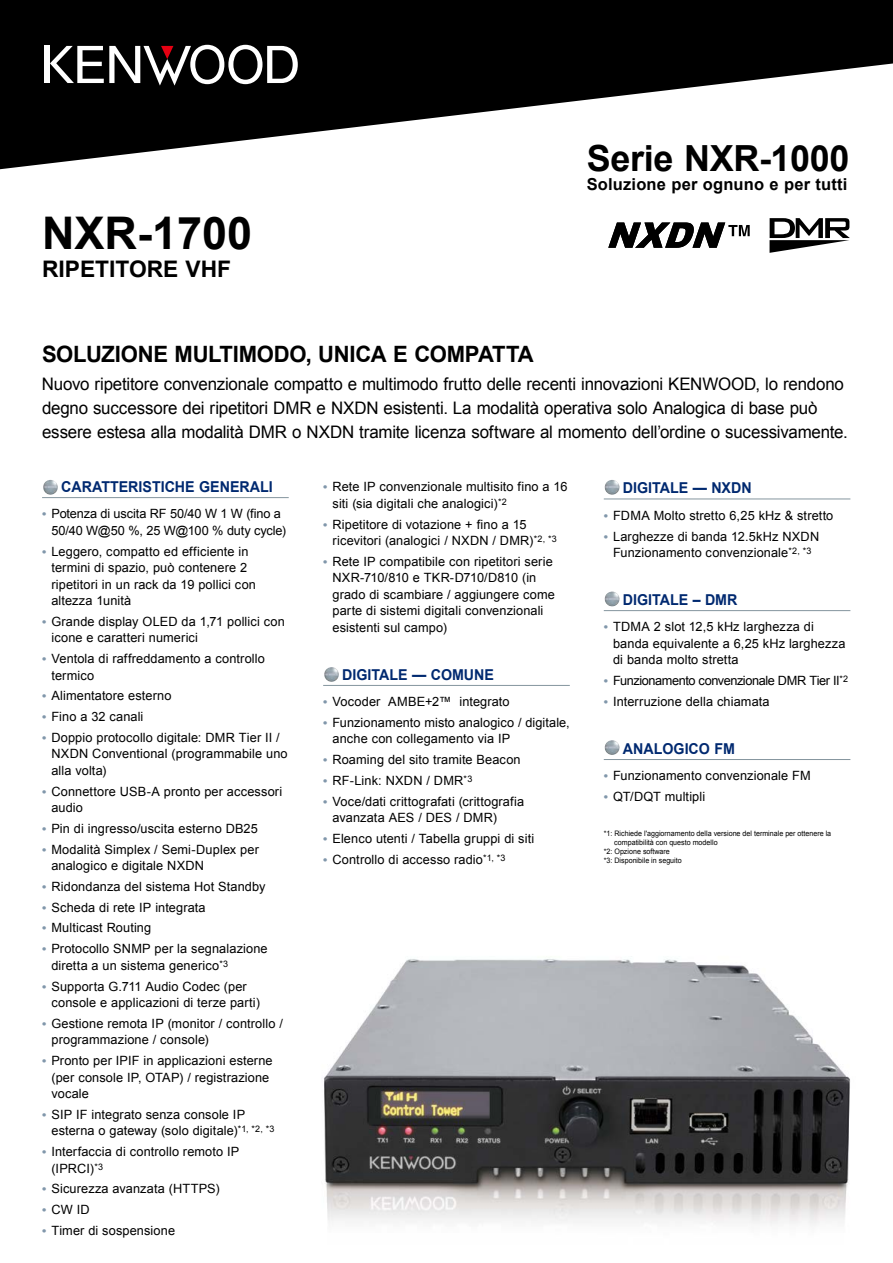
<style>
.page{position:relative;width:893px;height:1263px;background:#fff}
.page>*{position:absolute;margin:0;border:0;box-sizing:border-box;transform-origin:0 0}
.t1{font:700 45px "Arial";color:#000}
.t2{font:700 36px "Arial";letter-spacing:-.01em;color:#000}
.t3{font:700 22.8px "Arial";color:#000}
.t4{font:700 22.5px "Arial";letter-spacing:-.015em;color:#000}
.t5{font:17.25px/24px "Arial";letter-spacing:-.015em;color:#000}
.t6{font:700 16.5px "Arial";letter-spacing:.01em;color:#000}
.t7{font:700 15px "Arial";color:#002970;scale:.95 1}
.t8{font:12.75px/16.5px "Arial";letter-spacing:.01em;color:#000}
.t9{font:12.75px/16.5px "Arial";letter-spacing:-.01em;color:#000}
.t10{font:12.75px "Arial";letter-spacing:-.03em;color:#000}
.t11{font:7.5px "Arial";color:#000;scale:.95 1}
.s1{font-weight:700;font-size:12px;color:#8197ab}
</style>
<div class="page">
<img style="left:324px;top:959px;width:526px;height:266px">
<svg style="left:608px;top:223px;width:142px;height:25px"></svg>
<svg style="left:769px;top:218px;width:81px;height:35px"></svg>
<hr style="left:42px;top:497px;width:247px;height:1px;background:#84959e">
<img style="left:43px;top:480px;width:15px;height:15px">
<hr style="left:323px;top:685px;width:247px;height:1px;background:#84959e">
<hr style="left:604px;top:499px;width:246px;height:1px;background:#84959e">
<hr style="left:604px;top:610px;width:246px;height:1px;background:#84959e">
<hr style="left:604px;top:759px;width:246px;height:1px;background:#84959e">
<img style="left:604px;top:480px;width:16px;height:15px">
<img style="left:604px;top:591px;width:16px;height:16px">
<img style="left:604px;top:740px;width:16px;height:15px">
<img style="left:324px;top:667px;width:15px;height:15px">
<svg style="left:0;top:0;width:893px;height:169px;fill:#000"></svg>
<div style="left:45px;top:46px;width:5px;height:37px;background:#fff"></div>
<svg style="left:50px;top:45px;width:248px;height:41px"></svg>
<h1 class="t1" style="left:42px;top:204px;width:212px">NXR-1700</h1>
<h3 class="t3" style="left:42px;top:254px;width:190px">RIPETITORE VHF</h3>
<h2 class="t2" style="left:587px;top:134px;width:264px">Serie NXR-1000</h2>
<p class="t6" style="left:587px;top:173px;width:262px">Soluzione per ognuno e per tutti</p>
<h3 class="t4" style="left:42px;top:339px;width:493px">SOLUZIONE MULTIMODO, UNICA E COMPATTA</h3>
<p class="t5" style="left:42px;top:372px;width:807px">Nuovo ripetitore convenzionale compatto e multimodo frutto delle recenti innovazioni KENWOOD, lo rendono degno successore dei ripetitori DMR e NXDN esistenti. La modalità operativa solo Analogica di base può essere estesa alla modalità DMR o NXDN tramite licenza software al momento dell’ordine o sucessivamente.</p>
<p class="t7" style="left:61px;top:476px;width:224px">CARATTERISTICHE GENERALI</p>
<p class="t9" style="left:51px;top:506px;width:236px;text-indent:-9px"><span class="s1">•</span> Potenza di uscita RF 50/40 W 1 W (fino a<br>50/40 W@50 %, 25 W@100 % duty cycle)</p>
<p class="t8" style="left:51px;top:543px;width:206px;text-indent:-9px"><span class="s1">•</span> Leggero, compatto ed efficiente in termini di spazio, può contenere 2 ripetitori in un rack da 19 pollici con altezza 1unità</p>
<p class="t8" style="left:51px;top:613px;width:235px;text-indent:-9px"><span class="s1">•</span> Grande display OLED da 1,71 pollici con icone e caratteri numerici</p>
<p class="t8" style="left:51px;top:651px;width:215px;text-indent:-9px"><span class="s1">•</span> Ventola di raffreddamento a controllo termico</p>
<p class="t8" style="left:42px;top:688px;width:131px"><span class="s1">•</span> Alimentatore esterno</p>
<p class="t8" style="left:42px;top:709px;width:103px"><span class="s1">•</span> Fino a 32 canali</p>
<p class="t8" style="left:51px;top:729px;width:238px;text-indent:-9px"><span class="s1">•</span> Doppio protocollo digitale: DMR Tier II /<br>NXDN Conventional (programmabile uno alla volta)</p>
<p class="t8" style="left:51px;top:783px;width:232px;text-indent:-9px"><span class="s1">•</span> Connettore USB-A pronto per accessori audio</p>
<p class="t8" style="left:42px;top:820px;width:217px"><span class="s1">•</span> Pin di ingresso/uscita esterno DB25</p>
<p class="t8" style="left:51px;top:841px;width:209px;text-indent:-9px"><span class="s1">•</span> Modalità Simplex / Semi-Duplex per analogico e digitale NXDN</p>
<p class="t8" style="left:42px;top:878px;width:225px"><span class="s1">•</span> Ridondanza del sistema Hot Standby</p>
<p class="t8" style="left:42px;top:899px;width:165px"><span class="s1">•</span> Scheda di rete IP integrata</p>
<p class="t8" style="left:42px;top:920px;width:111px"><span class="s1">•</span> Multicast Routing</p>
<p class="t8" style="left:51px;top:941px;width:218px;text-indent:-9px"><span class="s1">•</span> Protocollo SNMP per la segnalazione diretta a un sistema generico<sup>*3</sup></p>
<p class="t8" style="left:51px;top:978px;width:210px;text-indent:-9px"><span class="s1">•</span> Supporta G.711 Audio Codec (per console e applicazioni di terze parti)</p>
<p class="t8" style="left:51px;top:1015px;width:233px;text-indent:-9px"><span class="s1">•</span> Gestione remota IP (monitor / controllo / programmazione / console)</p>
<p class="t8" style="left:51px;top:1052px;width:223px;text-indent:-9px"><span class="s1">•</span> Pronto per IPIF in applicazioni esterne (per console IP, OTAP) / registrazione vocale</p>
<p class="t8" style="left:51px;top:1106px;width:224px;text-indent:-9px"><span class="s1">•</span> SIP IF integrato senza console IP esterna o gateway (solo digitale)<sup>*1,</sup> <sup>*2,</sup> <sup>*3</sup></p>
<p class="t8" style="left:51px;top:1143px;width:189px;text-indent:-9px"><span class="s1">•</span> Interfaccia di controllo remoto IP (IPRCI)<sup>*3</sup></p>
<p class="t8" style="left:42px;top:1181px;width:179px"><span class="s1">•</span> Sicurezza avanzata (HTTPS)</p>
<p class="t8" style="left:42px;top:1201px;width:49px"><span class="s1">•</span> CW ID</p>
<p class="t8" style="left:42px;top:1222px;width:135px"><span class="s1">•</span> Timer di sospensione</p>
<p class="t8" style="left:333px;top:479px;width:236px;text-indent:-9px"><span class="s1">•</span> Rete IP convenzionale multisito fino a 16 siti (sia digitali che analogici)<sup>*2</sup></p>
<p class="t8" style="left:333px;top:516px;width:226px;text-indent:-9px"><span class="s1">•</span> Ripetitore di votazione + fino a 15 ricevitori (analogici / NXDN / DMR)<sup>*2,</sup> <sup>*3</sup></p>
<p class="t8" style="left:333px;top:553px;width:224px;text-indent:-9px"><span class="s1">•</span> Rete IP compatibile con ripetitori serie NXR-710/810 e TKR-D710/D810 (in grado di scambiare / aggiungere come parte di sistemi digitali convenzionali esistenti sul campo)</p>
<p class="t7" style="left:342px;top:664px;width:161px">DIGITALE — COMUNE</p>
<p class="t8" style="left:323px;top:694px;width:188px"><span class="s1">•</span> Vocoder AMBE+2™ integrato</p>
<p class="t8" style="left:333px;top:714px;width:239px;text-indent:-9px"><span class="s1">•</span> Funzionamento misto analogico / digitale, anche con collegamento via IP</p>
<p class="t8" style="left:323px;top:752px;width:199px"><span class="s1">•</span> Roaming del sito tramite Beacon</p>
<p class="t8" style="left:323px;top:772px;width:151px"><span class="s1">•</span> RF-Link: NXDN / DMR<sup>*3</sup></p>
<p class="t8" style="left:333px;top:793px;width:193px;text-indent:-9px"><span class="s1">•</span> Voce/dati crittografati (crittografia avanzata AES / DES / DMR)</p>
<p class="t8" style="left:323px;top:830px;width:213px"><span class="s1">•</span> Elenco utenti / Tabella gruppi di siti</p>
<p class="t8" style="left:323px;top:851px;width:184px"><span class="s1">•</span> Controllo di accesso radio<sup>*1,</sup> <sup>*3</sup></p>
<p class="t7" style="left:623px;top:478px;width:137px">DIGITALE — NXDN</p>
<p class="t8" style="left:604px;top:507px;width:231px"><span class="s1">•</span> FDMA Molto stretto 6,25 kHz &amp; stretto</p>
<p class="t8" style="left:604px;top:528px;width:217px;text-align:center"><span class="s1">•</span> Larghezze di banda 12.5kHz NXDN<br>Funzionamento convenzionale<sup>*2,</sup> <sup>*3</sup></p>
<p class="t7" style="left:623px;top:589px;width:122px">DIGITALE – DMR</p>
<p class="t8" style="left:613px;top:619px;width:234px;text-indent:-9px"><span class="s1">•</span> TDMA 2 slot 12,5 kHz larghezza di banda equivalente a 6,25 kHz larghezza di banda molto stretta</p>
<p class="t10" style="left:604px;top:672px;width:246px"><span class="s1">•</span> Funzionamento convenzionale DMR Tier II<sup>*2</sup></p>
<p class="t8" style="left:604px;top:693px;width:167px"><span class="s1">•</span> Interruzione della chiamata</p>
<p class="t7" style="left:623px;top:738px;width:119px">ANALOGICO FM</p>
<p class="t8" style="left:604px;top:768px;width:208px"><span class="s1">•</span> Funzionamento convenzionale FM</p>
<p class="t8" style="left:604px;top:788px;width:103px"><span class="s1">•</span> QT/DQT multipli</p>
<p class="t11" style="left:604px;top:828px;width:241px">*1: Richiede l'aggiornamento della versione del terminale per ottenere la</p>
<p class="t11" style="left:614px;top:837px;width:110px">compatibilità con questo modello</p>
<p class="t11" style="left:604px;top:846px;width:71px">*2: Opzione software</p>
<p class="t11" style="left:604px;top:855px;width:84px">*3: Disponibile in seguito</p>
</div>
